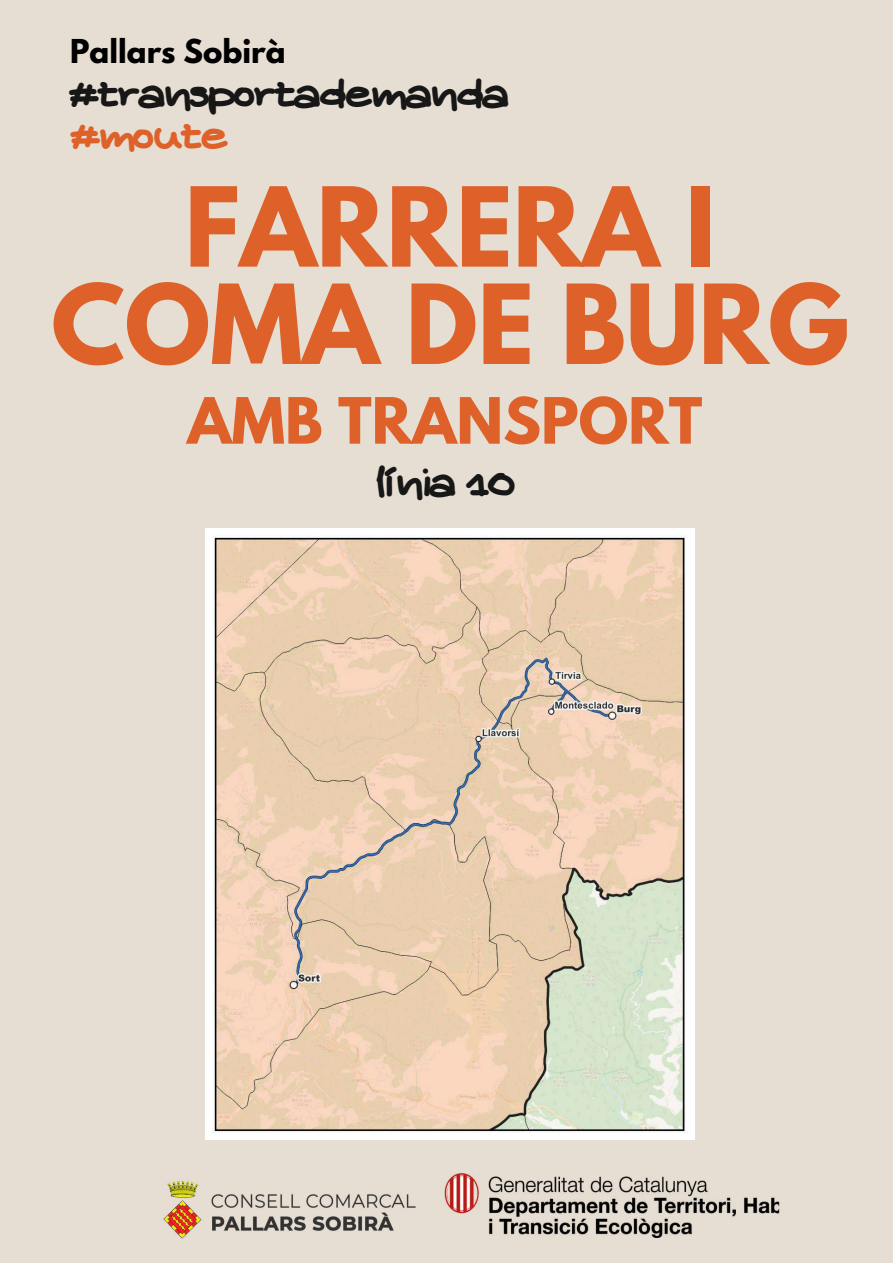
<style>
.page{position:relative;width:893px;height:1263px;background:#e6ded3}
.page>*{position:absolute;margin:0;border:0;box-sizing:border-box;transform-origin:0 0}
.t1{font:700 97.5px/97.4px "League Spartan";color:#de6129;text-align:center}
.t2{font:700 56.47px "League Spartan";color:#de6129}
.t3{font:35.03px "CA Generated";color:#171717}
.t4{font:35.03px "CA Generated";color:#de6129}
.t5{font:700 29.17px "League Spartan";color:#000}
</style>
<div class="page">
<img style="left:150px;top:1174px;width:275px;height:73px">
<img style="left:445px;top:1174px;width:393px;height:64px">
<img style="left:206px;top:529px;width:488px;height:610px">
<p class="t5" style="left:70px;top:37px;width:217px">Pallars Sobirà</p>
<p class="t3" style="left:70px;top:77px;width:439px">#transportademanda</p>
<p class="t4" style="left:72px;top:119px;width:157px">#moute</p>
<h1 class="t1" style="left:51px;top:191px;width:799px">FARRERA I<br>COMA DE BURG</h1>
<h2 class="t2" style="left:187px;top:393px;width:516px">AMB TRANSPORT</h2>
<p class="t3" style="left:375px;top:466px;width:141px">línia 10</p>
</div>
